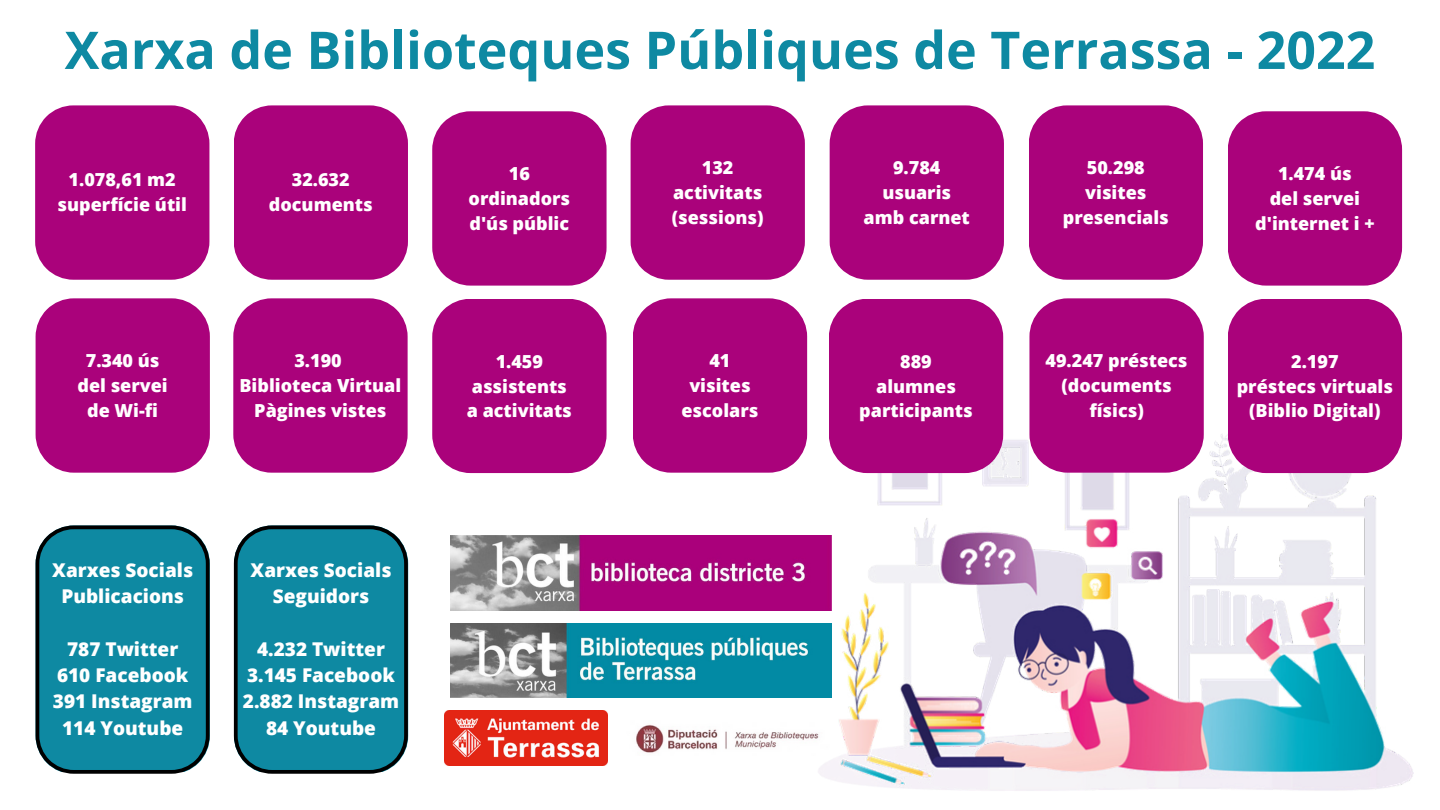
<style>
.page{position:relative;width:1440px;height:810px;background:#fff}
.page>*{position:absolute;margin:0;border:0;box-sizing:border-box;transform-origin:0 0}
.t1{font:700 52px "Open Sans";color:#0e89a2}
.t2{font:800 19px/26.2px "Open Sans";color:#fff;text-align:center}
.t3{font:800 18px/24.8px "Open Sans";color:#fff;text-align:center}
</style>
<div class="page">
<img style="left:450px;top:623px;width:340px;height:75px">
<img style="left:790px;top:375px;width:624px;height:416px">
<img style="left:636px;top:721px;width:193px;height:34px">
<img style="left:445px;top:710px;width:163px;height:56px">
<div style="left:35px;top:105px;width:174px;height:175px;background:#aa027b"></div>
<svg style="left:432px;top:111px;width:175px;height:175px;background:#ae0f82"></svg>
<div style="left:631px;top:105px;width:174px;height:175px;background:#aa027b"></div>
<div style="left:1029px;top:105px;width:174px;height:175px;background:#aa027b"></div>
<div style="left:1228px;top:111px;width:174px;height:175px;background:#aa027b"></div>
<div style="left:234px;top:105px;width:174px;height:175px;background:#aa027b"></div>
<div style="left:830px;top:105px;width:174px;height:175px;background:#aa027b"></div>
<svg style="left:1029px;top:298px;width:175px;height:175px;background:#af1182"></svg>
<div style="left:36px;top:298px;width:174px;height:175px;background:#aa027b"></div>
<div style="left:633px;top:298px;width:174px;height:175px;background:#aa027b"></div>
<div style="left:829px;top:299px;width:174px;height:174px;background:#aa027b"></div>
<svg style="left:432px;top:299px;width:175px;height:174px;background:#ae0e81"></svg>
<svg style="left:233px;top:298px;width:175px;height:175px;background:#ae1082"></svg>
<div style="left:1228px;top:299px;width:174px;height:174px;background:#aa027b"></div>
<img style="left:450px;top:535px;width:382px;height:76px">
<svg style="left:234px;top:525px;width:174px;height:249px;background:#148399"></svg>
<svg style="left:36px;top:525px;width:174px;height:249px;background:#148399"></svg>
<h1 class="t1" style="left:65px;top:13px;width:1312px">Xarxa de Biblioteques Públiques de Terrassa - 2022</h1>
<p class="t3" style="left:58px;top:167px;width:131px">1.078,61 m2 superfície útil</p>
<p class="t3" style="left:469px;top:161px;width:103px">16 ordinadors d'ús públic</p>
<p class="t3" style="left:672px;top:155px;width:93px">132 activitats (sessions)</p>
<p class="t3" style="left:1063px;top:155px;width:108px">50.298 visites presencials</p>
<p class="t3" style="left:1255px;top:161px;width:121px">1.474 ús<br>del servei d'internet i +</p>
<p class="t3" style="left:864px;top:155px;width:108px">9.784 usuaris amb carnet</p>
<p class="t3" style="left:269px;top:167px;width:105px">32.632 documents</p>
<p class="t3" style="left:78px;top:348px;width:92px">7.340 ús del servei de Wi-fi</p>
<p class="t3" style="left:682px;top:348px;width:78px">41 visites escolars</p>
<p class="t3" style="left:859px;top:348px;width:115px">889 alumnes participants</p>
<p class="t3" style="left:1046px;top:348px;width:143px">49.247 préstecs (documents físics)</p>
<p class="t3" style="left:240px;top:348px;width:163px">3.190<br>Biblioteca Virtual<br>Pàgines vistes</p>
<p class="t3" style="left:1237px;top:348px;width:158px">2.197<br>préstecs virtuals (Biblio Digital)</p>
<p class="t3" style="left:467px;top:348px;width:107px">1.459 assistents a activitats</p>
<p class="t2" style="left:52px;top:557px;width:142px">Xarxes Socials<br>Publicacions</p>
<p class="t2" style="left:53px;top:636px;width:141px">787 Twitter<br>610 Facebook<br>391 Instagram<br>114 Youtube</p>
<p class="t2" style="left:251px;top:557px;width:142px">Xarxes Socials<br>Seguidors</p>
<p class="t2" style="left:243px;top:636px;width:158px">4.232 Twitter<br>3.145 Facebook<br>2.882 Instagram<br>84 Youtube</p>
</div>
